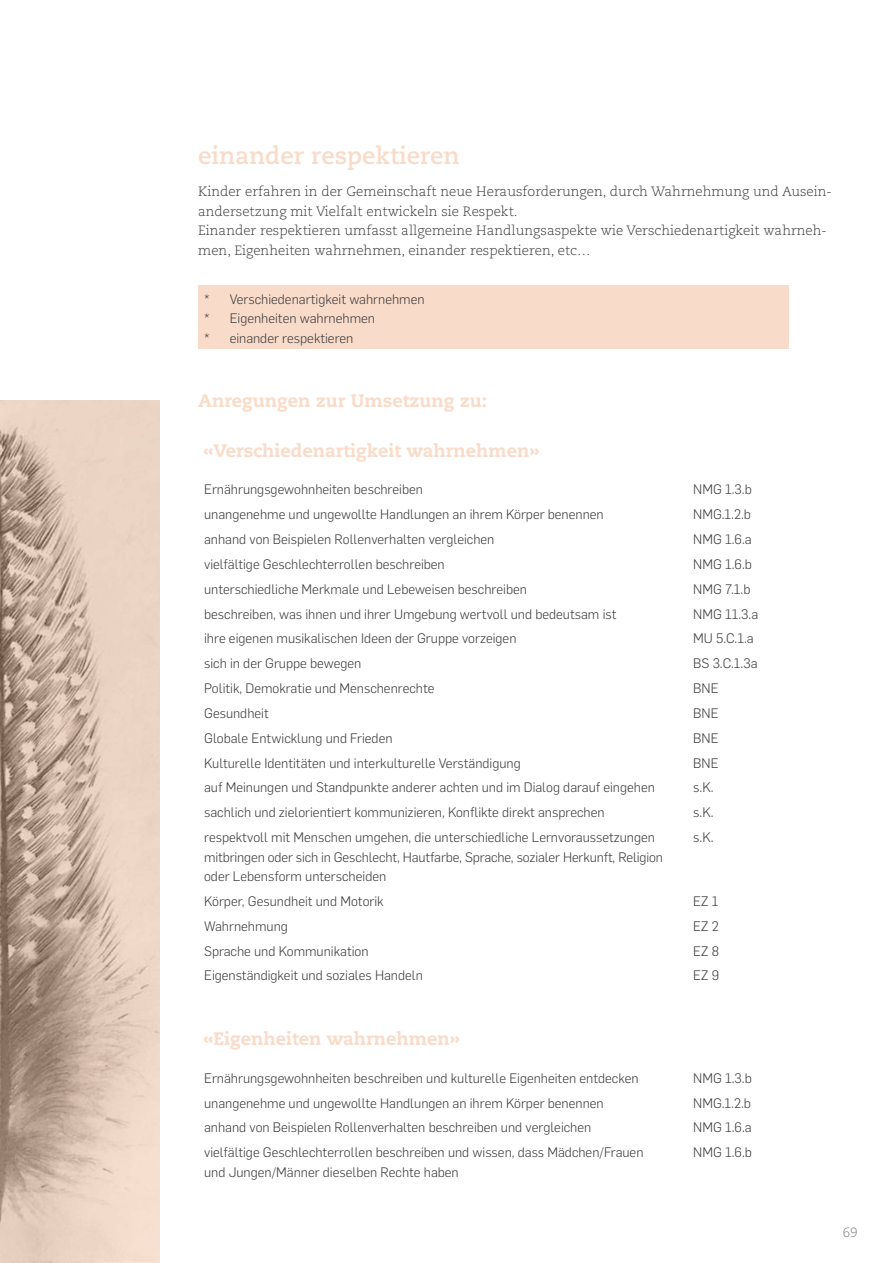
<style>
.page{position:relative;width:893px;height:1263px;background:#fff}
.page>*{position:absolute;margin:0;border:0;box-sizing:border-box;transform-origin:0 0}
.t1{font:700 24px "Caecilia";color:#f9dbc9}
.t2{font:800 18px "Caecilia";color:#f9dbc9}
.t3{font:300 13.5px/19.5px "Flama";color:#3e3e3f}
.t4{font:300 13.5px/19.5px "Caecilia";color:#3e3e3f}
.t5{font:300 13.5px "Caecilia";color:#808285}
</style>
<div class="page">
<svg style="left:0;top:401px;width:159px;height:862px;background:#d2baaa"></svg>
<div style="left:198px;top:285px;width:591px;height:64px;background:#f9dbc9"></div>
<h1 class="t1" style="left:198px;top:141px;width:263px">einander respektieren</h1>
<p class="t4" style="left:198px;top:182px;width:635px">Kinder erfahren in der Gemeinschaft neue Herausforderungen, durch Wahrnehmung und Ausein&shy;andersetzung mit Vielfalt entwickeln sie Respekt.<br>Einander respektieren umfasst allgemeine Handlungsaspekte wie Verschiedenartigkeit wahrneh&shy;men, Eigenheiten wahrnehmen, einander respektieren, etc…</p>
<p class="t3" style="left:204px;top:288px;width:222px">* Verschiedenartigkeit wahrnehmen * Eigenheiten wahrnehmen<br>* einander respektieren</p>
<h2 class="t2" style="left:198px;top:390px;width:290px">Anregungen zur Umsetzung zu:</h2>
<h2 class="t2" style="left:203px;top:439px;width:337px">«Verschiedenartigkeit wahrnehmen»</h2>
<p class="t3" style="left:204px;top:479px;width:220px">Ernährungsgewohnheiten beschreiben</p>
<p class="t3" style="left:693px;top:479px;width:60px">NMG 1.3.b</p>
<p class="t3" style="left:204px;top:504px;width:401px">unangenehme und ungewollte Handlungen an ihrem Körper benennen</p>
<p class="t3" style="left:693px;top:504px;width:59px">NMG.1.2.b</p>
<p class="t3" style="left:204px;top:529px;width:292px">anhand von Beispielen Rollenverhalten vergleichen</p>
<p class="t3" style="left:693px;top:529px;width:60px">NMG 1.6.a</p>
<p class="t3" style="left:204px;top:554px;width:242px">vielfältige Geschlechterrollen beschreiben</p>
<p class="t3" style="left:693px;top:554px;width:60px">NMG 1.6.b</p>
<p class="t3" style="left:204px;top:578px;width:324px">unterschiedliche Merkmale und Lebeweisen beschreiben</p>
<p class="t3" style="left:693px;top:578px;width:59px">NMG 7.1.b</p>
<p class="t3" style="left:204px;top:603px;width:414px">beschreiben, was ihnen und ihrer Umgebung wertvoll und bedeutsam ist</p>
<p class="t3" style="left:693px;top:603px;width:66px">NMG 11.3.a</p>
<p class="t3" style="left:204px;top:628px;width:314px">ihre eigenen musikalischen Ideen der Gruppe vorzeigen</p>
<p class="t3" style="left:693px;top:628px;width:62px">MU 5.C.1.a</p>
<p class="t3" style="left:204px;top:653px;width:159px">sich in der Gruppe bewegen</p>
<p class="t3" style="left:693px;top:653px;width:66px">BS 3.C.1.3a</p>
<p class="t3" style="left:204px;top:678px;width:232px">Politik, Demokratie und Menschenrechte</p>
<p class="t3" style="left:693px;top:678px;width:27px">BNE</p>
<p class="t3" style="left:204px;top:703px;width:66px">Gesundheit</p>
<p class="t3" style="left:693px;top:703px;width:27px">BNE</p>
<p class="t3" style="left:204px;top:727px;width:190px">Globale Entwicklung und Frieden</p>
<p class="t3" style="left:693px;top:727px;width:27px">BNE</p>
<p class="t3" style="left:204px;top:752px;width:318px">Kulturelle Identitäten und interkulturelle Verständigung</p>
<p class="t3" style="left:693px;top:752px;width:27px">BNE</p>
<p class="t3" style="left:204px;top:777px;width:452px">auf Meinungen und Standpunkte anderer achten und im Dialog darauf eingehen</p>
<p class="t3" style="left:693px;top:777px;width:22px">s.K.</p>
<p class="t3" style="left:204px;top:802px;width:402px">sachlich und zielorientiert kommunizieren, Konflikte direkt ansprechen</p>
<p class="t3" style="left:693px;top:802px;width:22px">s.K.</p>
<p class="t3" style="left:204px;top:827px;width:460px">respektvoll mit Menschen umgehen, die unterschiedliche Lernvoraussetzungen mitbringen oder sich in Geschlecht, Hautfarbe, Sprache, sozialer Herkunft, Religion oder Lebensform unterscheiden</p>
<p class="t3" style="left:693px;top:827px;width:22px">s.K.</p>
<p class="t3" style="left:204px;top:891px;width:181px">Körper, Gesundheit und Motorik</p>
<p class="t3" style="left:693px;top:891px;width:27px">EZ 1</p>
<p class="t3" style="left:204px;top:915px;width:85px">Wahrnehmung</p>
<p class="t3" style="left:693px;top:915px;width:27px">EZ 2</p>
<p class="t3" style="left:204px;top:940px;width:166px">Sprache und Kommunikation</p>
<p class="t3" style="left:693px;top:940px;width:27px">EZ 8</p>
<p class="t3" style="left:204px;top:965px;width:220px">Eigenständigkeit und soziales Handeln</p>
<p class="t3" style="left:693px;top:965px;width:27px">EZ 9</p>
<h2 class="t2" style="left:203px;top:1028px;width:258px">«Eigenheiten wahrnehmen»</h2>
<p class="t3" style="left:204px;top:1067px;width:436px">Ernährungsgewohnheiten beschreiben und kulturelle Eigenheiten entdecken</p>
<p class="t3" style="left:693px;top:1067px;width:60px">NMG 1.3.b</p>
<p class="t3" style="left:204px;top:1092px;width:401px">unangenehme und ungewollte Handlungen an ihrem Körper benennen</p>
<p class="t3" style="left:693px;top:1092px;width:59px">NMG.1.2.b</p>
<p class="t3" style="left:204px;top:1117px;width:389px">anhand von Beispielen Rollenverhalten beschreiben und vergleichen</p>
<p class="t3" style="left:693px;top:1117px;width:60px">NMG 1.6.a</p>
<p class="t3" style="left:204px;top:1142px;width:441px">vielfältige Geschlechterrollen beschreiben und wissen, dass Mädchen/Frauen und Jungen/Männer dieselben Rechte haben</p>
<p class="t3" style="left:693px;top:1142px;width:60px">NMG 1.6.b</p>
<p class="t5" style="left:843px;top:1224px;width:17px">69</p>
</div>
